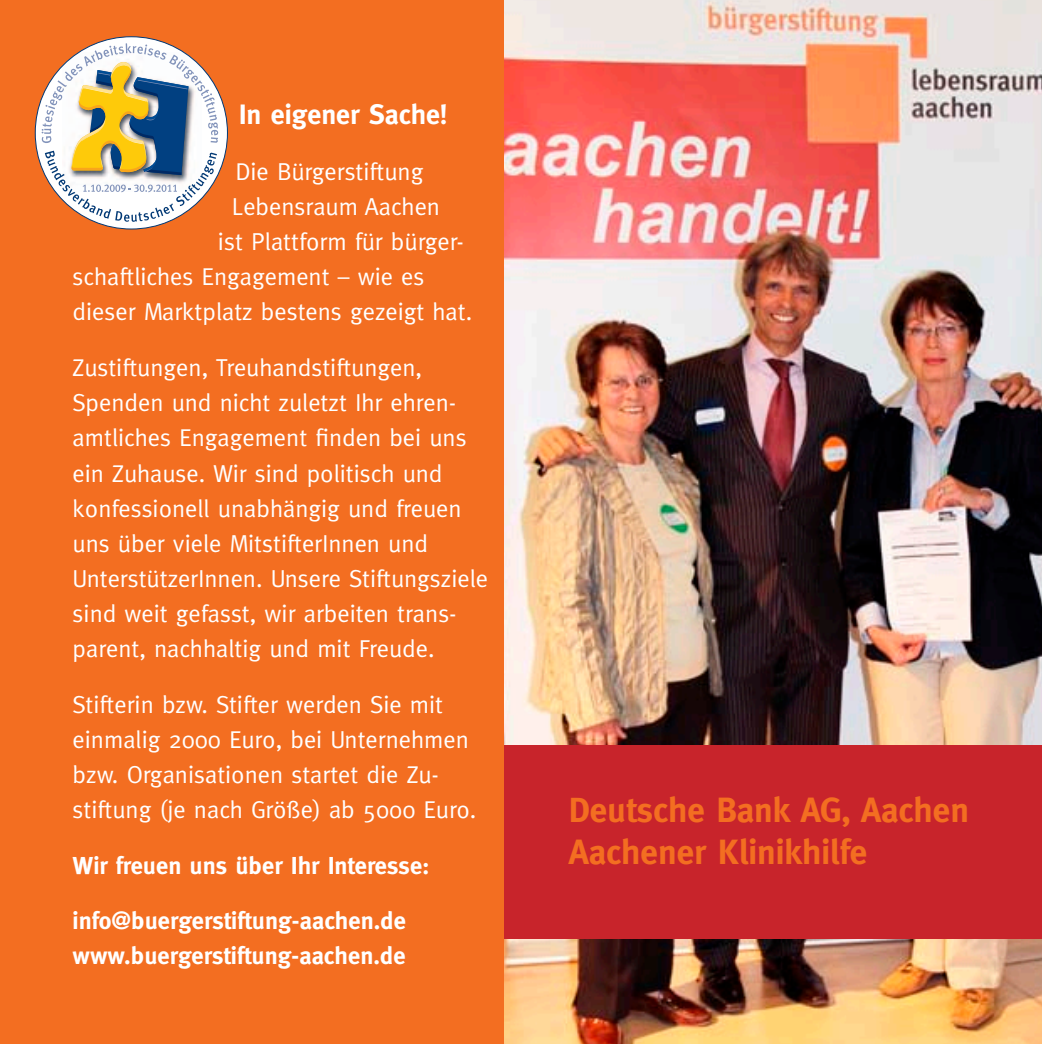
<style>
.page{position:relative;width:1042px;height:1044px;background:#fff}
.page>*{position:absolute;margin:0;border:0;box-sizing:border-box;transform-origin:0 0}
.t1{font:700 35px/42px "Meta";color:#f36e21}
.t2{font:700 28px "Meta";color:#fff}
.t3{font:24.5px/35px "Meta";color:#fff}
.t4{font:700 24.5px/35px "Meta";color:#fff}
</style>
<div class="page">
<img style="left:504px;top:0;width:538px;height:1043px">
<div style="left:502px;top:745px;width:540px;height:193px;background:#c8242b"></div>
<div style="left:0;top:0;width:504px;height:1043px;background:#f36e21"></div>
<div style="left:35px;top:37px;width:192px;height:192px;background:#fff;border-radius:50%"></div>
<svg style="left:42px;top:43px;width:176px;height:179px"></svg>
<p class="t2" style="left:239px;top:98px;width:210px">In eigener Sache!</p>
<p class="t3" style="left:235px;top:154px;width:189px">Die Bürgerstiftung</p>
<p class="t3" style="left:232px;top:189px;width:210px">Lebensraum Aachen</p>
<p class="t3" style="left:218px;top:224px;width:247px">ist Plattform für bürger-</p>
<p class="t3" style="left:73px;top:259px;width:353px">schaftliches Engagement – wie es</p>
<p class="t3" style="left:73px;top:294px;width:401px">dieser Marktplatz bestens gezeigt hat.</p>
<p class="t3" style="left:73px;top:350px;width:417px">Zustiftungen, Treuhandstiftungen, Spenden und nicht zuletzt Ihr ehren&shy;amtliches Engagement finden bei uns ein Zuhause. Wir sind politisch und konfessionell unabhängig und freuen uns über viele MitstifterInnen und UnterstützerInnen. Unsere Stiftungsziele sind weit gefasst, wir arbeiten trans&shy;parent, nachhaltig und mit Freude.</p>
<p class="t3" style="left:73px;top:686px;width:405px">Stifterin bzw. Stifter werden Sie mit einmalig 2000 Euro, bei Unternehmen bzw. Organisationen startet die Zu&shy;stiftung (je nach Größe) ab 5000 Euro.</p>
<p class="t4" style="left:73px;top:847px;width:359px">Wir freuen uns über Ihr Interesse:</p>
<p class="t4" style="left:73px;top:902px;width:335px">info@buergerstiftung-aachen.de www.buergerstiftung-aachen.de</p>
<h1 class="t1" style="left:569px;top:788px;width:402px">Deutsche Bank AG, Aachen<br>Aachener Klinikhilfe</h1>
</div>
